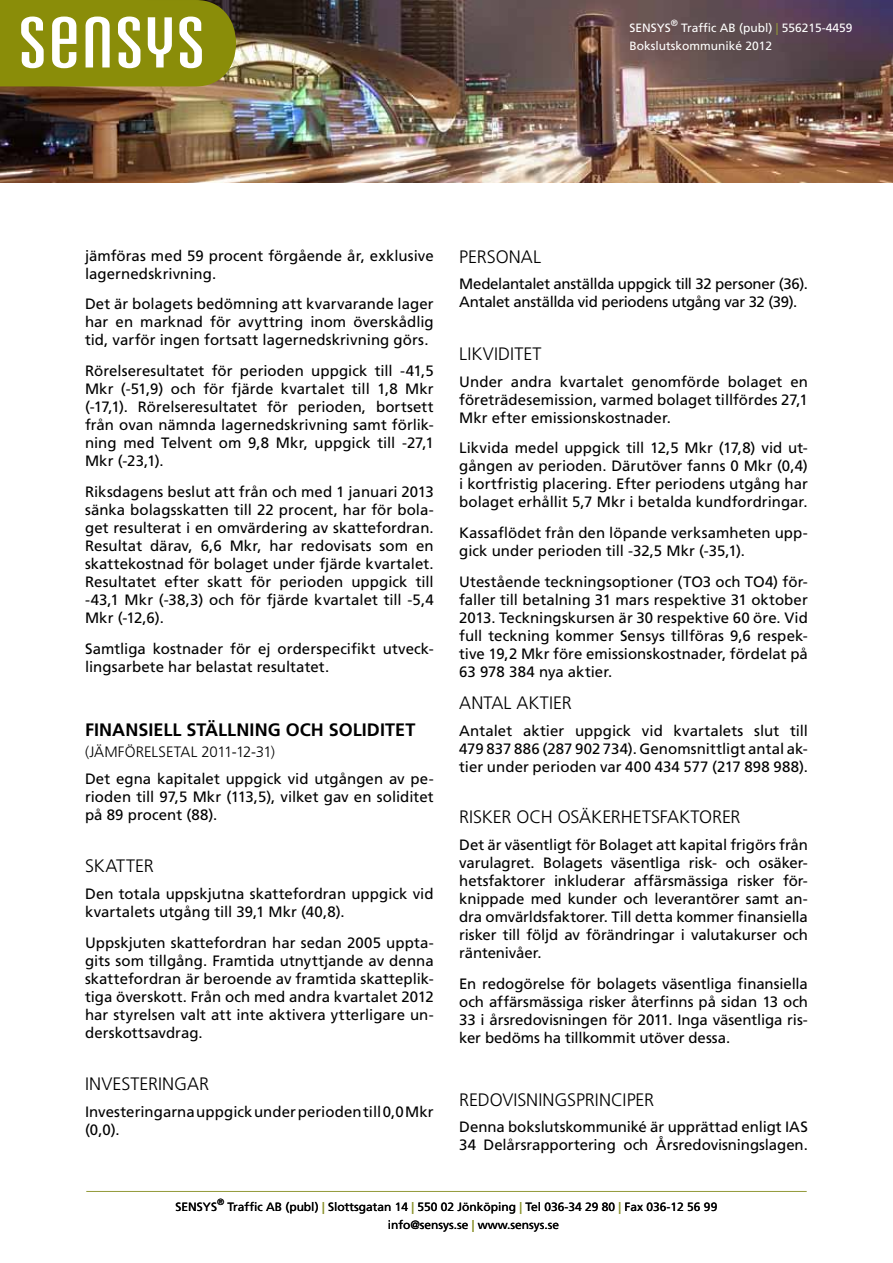
<style>
.page{position:relative;width:893px;height:1263px;background:#fff}
.page>*{position:absolute;margin:0;border:0;box-sizing:border-box;transform-origin:0 0}
.t1{font:300 18px "Frutiger LT";color:#000}
.t2{font:700 18px "Frutiger LT";letter-spacing:.005em;color:#000}
.t3{font:15px/18px "Frutiger LT";color:#000;text-align:justify}
.t4{font:15px/18px "Frutiger LT";letter-spacing:-.02em;color:#000}
.t5{font:300 15px "Frutiger LT";color:#000}
.t6{font:12px/18px "Frutiger LT";color:#000;text-align:center}
.t7{font:12px/18px "Frutiger LT";color:#fff}
.t8{font:9px "Frutiger LT";color:#000}
.t9{font:9px "Frutiger LT";color:#fff}
.s1{color:#929939}
</style>
<div class="page">
<img style="left:0;top:0;width:893px;height:183px">
<svg style="left:0;top:0;width:236px;height:86px"></svg>
<hr style="left:86px;top:1191px;width:721px;height:1px;background:#929939">
<p class="t9" style="left:671px;top:18px;width:9px">®</p>
<p class="t7" style="left:629px;top:19px;width:225px;text-indent:52px">Traffic AB (publ) <span class="s1">|</span> 556215-4459<br>Bokslutskommuniké 2012</p>
<p class="t7" style="left:629px;top:19px;width:43px">SENSYS</p>
<p class="t3" style="left:85px;top:247px;width:350px">jämföras med 59 procent förgående år, exklusive lagernedskrivning.</p>
<p class="t3" style="left:85px;top:295px;width:350px">Det är bolagets bedömning att kvarvarande lager har en marknad för avyttring inom överskådlig tid, varför ingen fortsatt lagernedskrivning görs.</p>
<p class="t3" style="left:85px;top:362px;width:350px">Rörelseresultatet för perioden uppgick till -41,5<br>Mkr (-51,9) och för fjärde kvartalet till 1,8 Mkr (-17,1). Rörelseresultatet för perioden, bortsett från ovan nämnda lagernedskrivning samt förlik&shy;ning med Telvent om 9,8 Mkr, uppgick till -27,1<br>Mkr (-23,1).</p>
<p class="t3" style="left:85px;top:483px;width:350px">Riksdagens beslut att från och med 1 januari 2013 sänka bolagsskatten till 22 procent, har för bola&shy;get resulterat i en omvärdering av skattefordran.<br>Resultat därav, 6,6 Mkr, har redovisats som en skattekostnad för bolaget under fjärde kvartalet.<br>Resultatet efter skatt för perioden uppgick till -43,1 Mkr (-38,3) och för fjärde kvartalet till -5,4<br>Mkr (-12,6).</p>
<p class="t3" style="left:85px;top:640px;width:350px">Samtliga kostnader för ej orderspecifikt utveck&shy;lingsarbete har belastat resultatet.</p>
<p class="t2" style="left:85px;top:719px;width:332px">FINANSIELL STÄLLNING OCH SOLIDITET</p>
<p class="t5" style="left:85px;top:744px;width:83px">(JÄMFÖRELSETA</p>
<p class="t5" style="left:191px;top:744px;width:86px">L 2011-12-31)</p>
<p class="t3" style="left:85px;top:770px;width:350px">Det egna kapitalet uppgick vid utgången av pe&shy;rioden till 97,5 Mkr (113,5), vilket gav en soliditet på 89 procent (88).</p>
<p class="t1" style="left:85px;top:856px;width:31px">SKATTE</p>
<p class="t1" style="left:144px;top:856px;width:12px">R</p>
<p class="t3" style="left:85px;top:885px;width:350px">Den totala uppskjutna skattefordran uppgick vid kvartalets utgång till 39,1 Mkr (40,8).</p>
<p class="t3" style="left:85px;top:933px;width:350px">Uppskjuten skattefordran har sedan 2005 uppta&shy;gits som tillgång. Framtida utnyttjande av denna skattefordran är beroende av framtida skatteplik&shy;tiga överskott. Från och med andra kvartalet 2012 har styrelsen valt att inte aktivera ytterligare un&shy;derskottsavdrag.</p>
<p class="t1" style="left:85px;top:1074px;width:37px">INVESTE</p>
<p class="t1" style="left:148px;top:1074px;width:63px">RIN GAR</p>
<p class="t3" style="left:85px;top:1102px;width:350px">Investeringarna uppgick under perioden till 0,0 Mkr (0,0).</p>
<p class="t1" style="left:459px;top:247px;width:83px">PERSONAL</p>
<p class="t4" style="left:459px;top:275px;width:350px">Medelantalet anställda uppgick till 32 personer (36).<br>Antalet anställda vid periodens utgång var 32 (39).</p>
<p class="t1" style="left:459px;top:344px;width:60px">LIKVIDITET</p>
<p class="t3" style="left:459px;top:372px;width:350px">Under andra kvartalet genomförde bolaget en företrädesemission, varmed bolaget tillfördes 27,1<br>Mkr efter emissionskostnader.</p>
<p class="t3" style="left:459px;top:439px;width:350px">Likvida medel uppgick till 12,5 Mkr (17,8) vid ut&shy;gången av perioden. Därutöver fanns 0 Mkr (0,4) i kortfristig placering. Efter periodens utgång har bolaget erhållit 5,7 Mkr i betalda kundfordringar.</p>
<p class="t3" style="left:459px;top:524px;width:350px">Kassaflödet från den löpande verksamheten upp&shy;gick under perioden till -32,5 Mkr (-35,1).</p>
<p class="t3" style="left:459px;top:573px;width:350px">Utestående teckningsoptioner (TO3 och TO4) för&shy;faller till betalning 31 mars respektive 31 oktober 2013. Teckningskursen är 30 respektive 60 öre. Vid full teckning kommer Sensys tillföras 9,6 respek&shy;tive 19,2 Mkr före emissionskostnader, fördelat på 63 978 384 nya aktier.</p>
<p class="t1" style="left:459px;top:693px;width:114px">ANTAL AKTIER</p>
<p class="t3" style="left:459px;top:721px;width:350px">Antalet aktier uppgick vid kvartalets slut till 479 837 886 (287 902 734). Genomsnittligt antal ak&shy;tier under perioden var 400 434 577 (217 898 988).</p>
<p class="t1" style="left:459px;top:807px;width:283px">RISKER OCH OSÄKERHETSFAKTORER</p>
<p class="t3" style="left:459px;top:836px;width:350px">Det är väsentligt för Bolaget att kapital frigörs från varulagret. Bolagets väsentliga risk- och osäker&shy;hetsfaktorer inkluderar affärsmässiga risker för&shy;knippade med kunder och leverantörer samt an&shy;dra omvärldsfaktorer. Till detta kommer finansiella risker till följd av förändringar i valutakurser och räntenivåer.</p>
<p class="t3" style="left:459px;top:974px;width:350px">En redogörelse för bolagets väsentliga finansiella och affärsmässiga risker återfinns på sidan 13 och 33 i årsredovisningen för 2011. Inga väsentliga ris&shy;ker bedöms ha tillkommit utöver dessa.</p>
<p class="t1" style="left:459px;top:1089px;width:63px">REDOVISNIN</p>
<p class="t1" style="left:555px;top:1089px;width:101px">GSPRINCIPER</p>
<p class="t3" style="left:459px;top:1118px;width:350px">Denna bokslutskommuniké är upprättad enligt IAS<br>34 Delårsrapportering och Årsredovisningslagen.</p>
<p class="t8" style="left:217px;top:1197px;width:9px">®</p>
<p class="t6" style="left:228px;top:1198px;width:491px">Traffic AB (publ) <span class="s1">|</span> Slottsgatan 14 <span class="s1">|</span> 550 02 Jönköping <span class="s1">|</span> Tel 036-34 29 80 <span class="s1">|</span> Fax 036-12 56 99 info@sensys.se <span class="s1">|</span> www.sensys.se</p>
<p class="t6" style="left:176px;top:1198px;width:43px">SENSYS</p>
</div>
